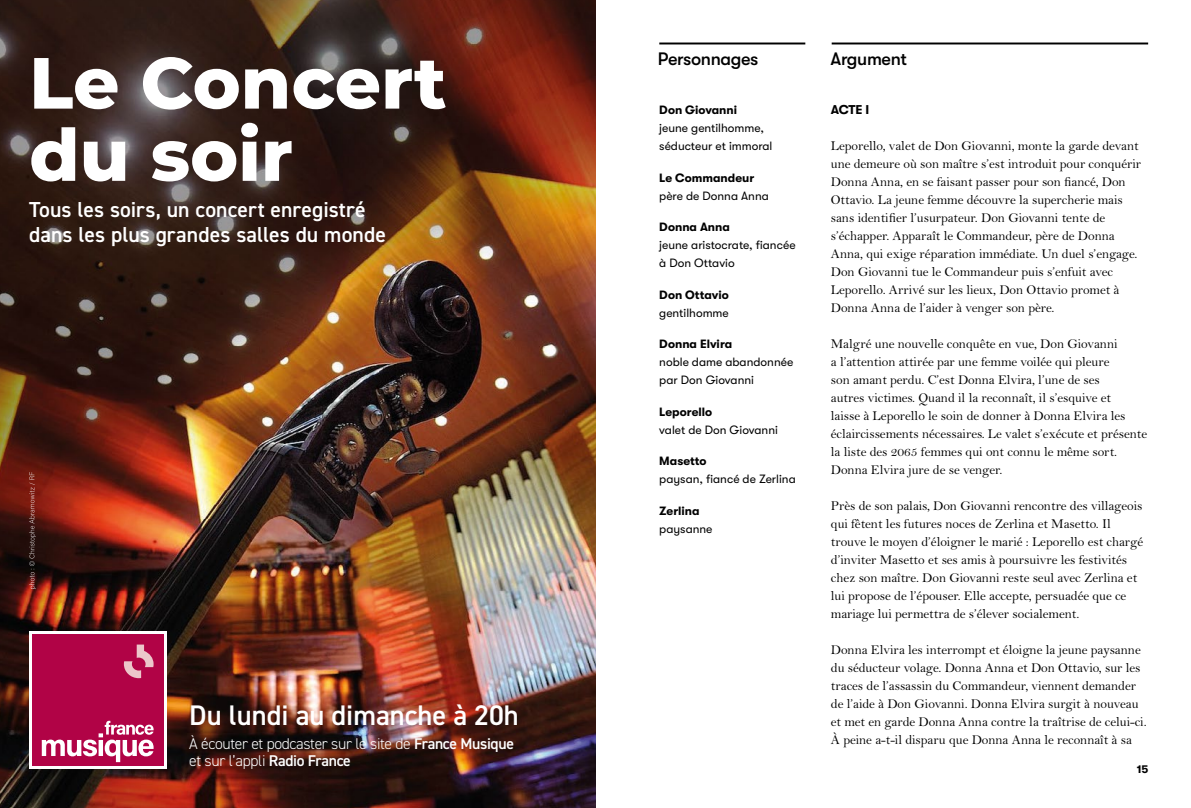
<style>
.page{position:relative;width:1191px;height:808px;background:#fff}
.page>*{position:absolute;margin:0;border:0;box-sizing:border-box;transform-origin:0 0}
.t1{font:800 72.3px/72.3px "Montserrat";color:#fff}
.t2{font:600 28.35px "DIN2014";color:#fff}
.t3{font:600 21.75px/25.2px "DIN2014";color:#fff}
.t4{font:500 18px "GT Walsheim";letter-spacing:-.02em;color:#000}
.t5{font:300 15.6px/17.1px "DIN2014";letter-spacing:-.02em;color:#fff}
.t6{font:13.5px/18px "Bell MT Std";letter-spacing:-.005em;color:#000}
.t7{font:700 12.75px "GT Walsheim";color:#000}
.t8{font:12px/18px "GT Walsheim";color:#000}
.t9{font:700 12px "GT Walsheim";color:#000}
.t10{font:700 11.25px "GT Walsheim";color:#000}
.s1{font-weight:600}
</style>
<div class="page">
<hr style="left:659px;top:43px;width:146px;height:1px;background:#000">
<hr style="left:831px;top:43px;width:317px;height:1px;background:#000">
<img style="left:0;top:0;width:595px;height:808px">
<div style="left:29px;top:632px;width:138px;height:137px;background:#fff"></div>
<div style="left:32px;top:635px;width:132px;height:131px;background:#b10346"></div>
<svg style="left:124px;top:644px;width:30px;height:34px"></svg>
<svg style="left:42px;top:721px;width:112px;height:41px"></svg>
<svg style="left:29px;top:472px;width:7px;height:117px"></svg>
<h1 class="t1" style="left:29px;top:43px;width:419px">Le Concert du soir</h1>
<h3 class="t3" style="left:29px;top:196px;width:358px">Tous les soirs, un concert enregistré dans les plus grandes salles du monde</h3>
<h2 class="t2" style="left:189px;top:696px;width:331px">Du lundi au dimanche à 20h</h2>
<p class="t5" style="left:189px;top:735px;width:326px">À écouter et podcaster sur le site de <span class="s1">France Musique </span>et sur l’appli <span class="s1">Radio France</span></p>
<h3 class="t4" style="left:658px;top:49px;width:102px">Personnages</h3>
<p class="t9" style="left:659px;top:103px;width:79px">Don Giovanni</p>
<p class="t8" style="left:659px;top:119px;width:115px">jeune gentilhomme, séducteur et immoral</p>
<p class="t9" style="left:659px;top:171px;width:96px">Le Commandeur</p>
<p class="t8" style="left:659px;top:187px;width:111px">père de Donna Anna</p>
<p class="t9" style="left:659px;top:220px;width:72px">Donna Anna</p>
<p class="t8" style="left:659px;top:236px;width:138px">jeune aristocrate, fiancée à Don Ottavio</p>
<p class="t9" style="left:659px;top:288px;width:71px">Don Ottavio</p>
<p class="t8" style="left:659px;top:304px;width:71px">gentilhomme</p>
<p class="t9" style="left:659px;top:337px;width:74px">Donna Elvira</p>
<p class="t8" style="left:659px;top:353px;width:136px">noble dame abandonnée par Don Giovanni</p>
<p class="t9" style="left:659px;top:405px;width:54px">Leporello</p>
<p class="t8" style="left:659px;top:421px;width:120px">valet de Don Giovanni</p>
<p class="t9" style="left:659px;top:454px;width:49px">Masetto</p>
<p class="t8" style="left:659px;top:470px;width:138px">paysan, fiancé de Zerlina</p>
<p class="t9" style="left:659px;top:504px;width:42px">Zerlina</p>
<p class="t8" style="left:659px;top:520px;width:55px">paysanne</p>
<h3 class="t4" style="left:830px;top:49px;width:78px">Argument</h3>
<p class="t7" style="left:831px;top:103px;width:40px">ACTE I</p>
<p class="t6" style="left:831px;top:137px;width:312px">Leporello, valet de Don Giovanni, monte la garde devant une demeure où son maître s’est introduit pour conquérir Donna Anna, en se faisant passer pour son fiancé, Don Ottavio. La jeune femme découvre la supercherie mais sans identifier l’usurpateur. Don Giovanni tente de s’échapper. Apparaît le Commandeur, père de Donna Anna, qui exige réparation immédiate. Un duel s’engage.<br>Don Giovanni tue le Commandeur puis s’enfuit avec Leporello. Arrivé sur les lieux, Don Ottavio promet à Donna Anna de l’aider à venger son père.</p>
<p class="t6" style="left:831px;top:335px;width:318px">Malgré une nouvelle conquête en vue, Don Giovanni<br>a l’attention attirée par une femme voilée qui pleure<br>son amant perdu. C’est Donna Elvira, l’une de ses<br>autres victimes. Quand il la reconnaît, il s’esquive et<br>laisse à Leporello le soin de donner à Donna Elvira les éclaircissements nécessaires. Le valet s’exécute et présente la liste des 2065 femmes qui ont connu le même sort.<br>Donna Elvira jure de se venger.</p>
<p class="t6" style="left:831px;top:497px;width:314px">Près de son palais, Don Giovanni rencontre des villageois qui fêtent les futures noces de Zerlina et Masetto. Il trouve le moyen d’éloigner le marié : Leporello est chargé d’inviter Masetto et ses amis à poursuivre les festivités chez son maître. Don Giovanni reste seul avec Zerlina et lui propose de l’épouser. Elle accepte, persuadée que ce mariage lui permettra de s’élever socialement.</p>
<p class="t6" style="left:831px;top:641px;width:317px">Donna Elvira les interrompt et éloigne la jeune paysanne du séducteur volage. Donna Anna et Don Ottavio, sur les traces de l’assassin du Commandeur, viennent demander de l’aide à Don Giovanni. Donna Elvira surgit à nouveau et met en garde Donna Anna contre la traîtrise de celui-ci.<br>À peine a-t-il disparu que Donna Anna le reconnaît à sa</p>
<p class="t10" style="left:1136px;top:763px;width:13px">15</p>
</div>
